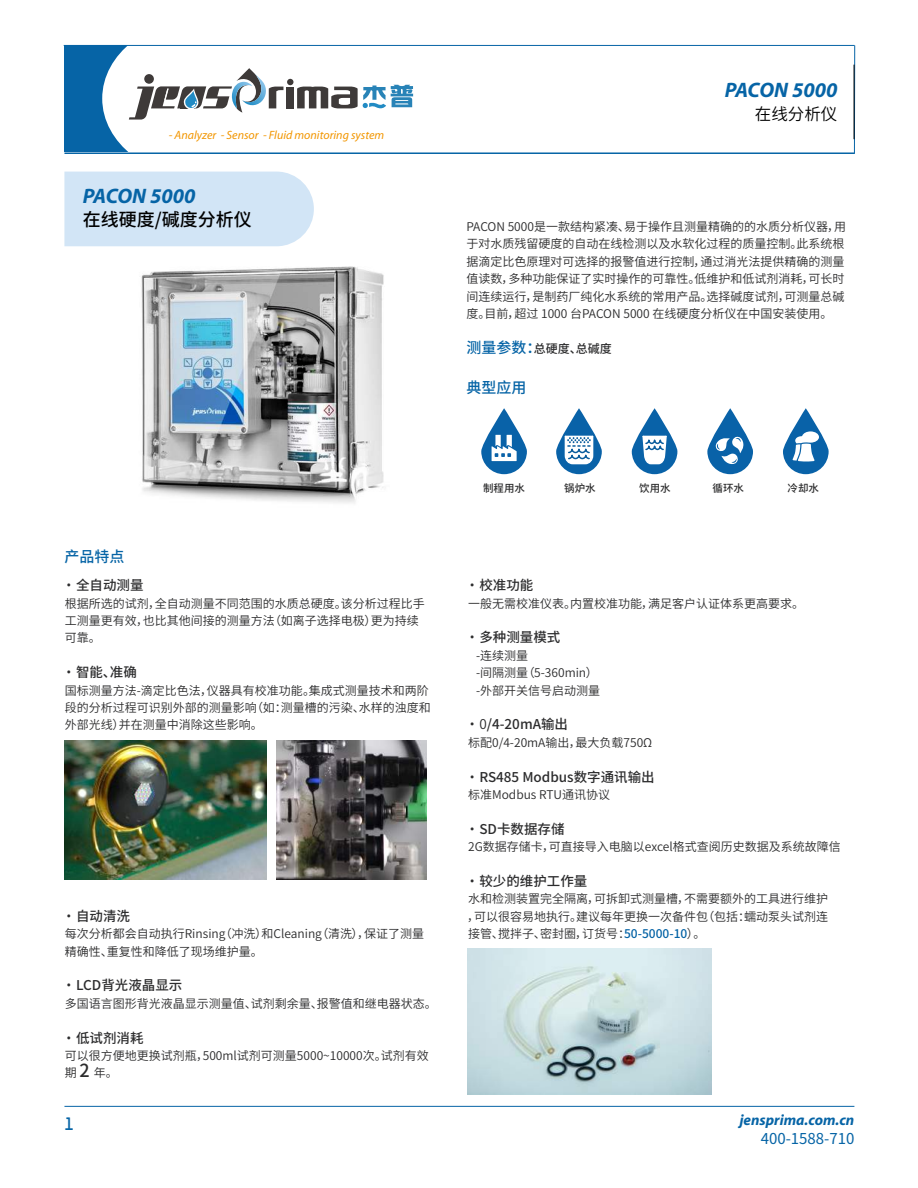
<style>
.page{position:relative;width:918px;height:1188px;background:#fff}
.page>*{position:absolute;margin:0;border:0;box-sizing:border-box;transform-origin:0 0}
.t1{font:italic 700 21px "Myriad";color:#0664a6}
.t2{font:500 18px "Source Han Sans CN";color:#000}
.t3{font:700 18px "Melbourne";color:#0664a6}
.t4{font:16.5px "Source Han Sans CN";color:#000}
.t5{font:italic 700 15px "Myriad";color:#0664a6}
.t6{font:15px "Source Han Sans CN";color:#0664a6}
.t7{font:500 15px "Source Han Sans CN";color:#0664a6}
.t8{font:500 13.5px "Source Han Sans CN";color:#2c2c2d}
.t9{font:12px/17.4px "Source Han Sans CN";color:#2c2c2d}
.t10{font:italic 12px "Myriad";color:#f29600}
.t11{font:500 12px "Source Han Sans CN";color:#2c2c2d}
.t12{font:500 10.5px "Source Han Sans CN";color:#2c2c2d}
.s1{font-weight:800}
.s2{font-weight:500;font-size:18px}
.s3{font-size:15px;color:#0664a6}
.s4{font-weight:400}
.s5{font-weight:500;color:#0664a6}
</style>
<div class="page">
<div style="left:64px;top:45px;width:786px;height:107px;background:#0664a6"></div>
<div style="left:237px;top:42px;width:617px;height:111px;background:#fff"></div>
<svg style="left:102px;top:46px;width:311px;height:106px"></svg>
<hr style="left:64px;top:152px;width:790px;height:2px;background:#0664a6">
<hr style="left:64px;top:45px;width:791px;height:1px;background:#0664a6">
<hr style="left:854px;top:45px;width:1px;height:109px;background:#0664a6">
<svg style="left:707px;top:408px;width:46px;height:66px;fill:#0962a8"></svg>
<svg style="left:714px;top:435px;width:31px;height:30px"></svg>
<svg style="left:632px;top:408px;width:45px;height:66px;fill:#0962a8"></svg>
<svg style="left:642px;top:435px;width:26px;height:30px"></svg>
<svg style="left:783px;top:408px;width:46px;height:66px;fill:#0962a8"></svg>
<svg style="left:792px;top:431px;width:27px;height:31px"></svg>
<svg style="left:556px;top:408px;width:46px;height:66px;fill:#0962a8"></svg>
<svg style="left:564px;top:435px;width:30px;height:30px"></svg>
<svg style="left:481px;top:408px;width:46px;height:66px;fill:#0962a8"></svg>
<svg style="left:492px;top:435px;width:25px;height:26px"></svg>
<hr style="left:854px;top:65px;width:1px;height:74px;background:#000">
<hr style="left:64px;top:1106px;width:790px;height:1px;background:#0664a6">
<img style="left:65px;top:246px;width:319px;height:257px">
<img style="left:65px;top:740px;width:202px;height:140px">
<img style="left:276px;top:740px;width:151px;height:139px">
<img style="left:467px;top:948px;width:244px;height:147px">
<div style="left:64px;top:172px;width:250px;height:74px;background:#d2e5f6"></div>
<p class="t10" style="left:169px;top:129px;width:217px">- Analyzer - Sensor - Fluid monitoring system</p>
<h1 class="t1" style="left:83px;top:185px;width:114px">PACON 5000</h1>
<h2 class="t2" style="left:83px;top:209px;width:171px">在线硬度/碱度分析仪</h2>
<p class="t7" style="left:64px;top:548px;width:61px">产品特点</p>
<p class="t8" style="left:65px;top:578px;width:80px"><span class="s1">·</span> 全自动测量</p>
<p class="t9" style="left:65px;top:595px;width:362px">根据所选的试剂，全自动测量不同范围的水质总硬度。该分析过程比手工测量更有效，也比其他间接的测量方法（如离子选择电极）更为持续可靠。</p>
<p class="t8" style="left:65px;top:665px;width:74px"><span class="s1">·</span> 智能、准确</p>
<p class="t9" style="left:65px;top:682px;width:368px">国标测量方法-滴定比色法，仪器具有校准功能。集成式测量技术和两阶段的分析过程可识别外部的测量影响（如：测量槽的污染、水样的浊度和外部光线）并在测量中消除这些影响。</p>
<p class="t8" style="left:65px;top:908px;width:67px"><span class="s1">·</span> 自动清洗</p>
<p class="t9" style="left:65px;top:925px;width:361px">每次分析都会自动执行Rinsing（冲洗）和Cleaning（清洗），保证了测量精确性、重复性和降低了现场维护量。</p>
<p class="t8" style="left:65px;top:978px;width:119px"><span class="s1">·</span> LCD背光液晶显示</p>
<p class="t9" style="left:65px;top:995px;width:374px">多国语言图形背光液晶显示测量值、试剂剩余量、报警值和继电器状态。</p>
<p class="t8" style="left:65px;top:1030px;width:80px"><span class="s1">·</span> 低试剂消耗</p>
<p class="t9" style="left:65px;top:1047px;width:366px">可以很方便地更换试剂瓶，500ml试剂可测量5000~10000次。试剂有效期 <span class="s2">2</span> 年。</p>
<h2 class="t3" style="left:65px;top:1115px;width:9px">1</h2>
<h1 class="t1" style="left:725px;top:79px;width:114px">PACON 5000</h1>
<h3 class="t4" style="left:755px;top:105px;width:84px">在线分析仪</h3>
<p class="t9" style="left:466px;top:218px;width:381px">PACON 5000是一款结构紧凑、易于操作且测量精确的的水质分析仪器，用于对水质残留硬度的自动在线检测以及水软化过程的质量控制。此系统根据滴定比色原理对可选择的报警值进行控制，通过消光法提供精确的测量值读数，多种功能保证了实时操作的可靠性。低维护和低试剂消耗，可长时间连续运行，是制药厂纯化水系统的常用产品。选择碱度试剂，可测量总碱度。目前，超过 1000 台PACON 5000 在线硬度分析仪在中国安装使用。</p>
<p class="t11" style="left:466px;top:342px;width:147px"><span class="s3">测量参数：</span>总硬度、总碱度</p>
<p class="t7" style="left:466px;top:379px;width:61px">典型应用</p>
<p class="t12" style="left:483px;top:483px;width:43px">制程用水</p>
<p class="t12" style="left:564px;top:483px;width:33px">锅炉水</p>
<p class="t12" style="left:639px;top:483px;width:33px">饮用水</p>
<p class="t12" style="left:713px;top:483px;width:33px">循环水</p>
<p class="t12" style="left:788px;top:483px;width:33px">冷却水</p>
<p class="t8" style="left:468px;top:578px;width:67px"><span class="s1">·</span> 校准功能</p>
<p class="t9" style="left:468px;top:595px;width:338px">一般无需校准仪表。内置校准功能，满足客户认证体系更高要求。</p>
<p class="t8" style="left:468px;top:630px;width:94px"><span class="s1">·</span> 多种测量模式</p>
<p class="t9" style="left:476px;top:647px;width:126px">-连续测量<br>-间隔测量（5-360min）-外部开关信号启动测量</p>
<p class="t8" style="left:468px;top:717px;width:102px"><span class="s1">·</span> <span class="s4">0</span>/4-20mA输出</p>
<p class="t9" style="left:468px;top:734px;width:186px">标配0/4-20mA输出，最大负载750Ω</p>
<p class="t8" style="left:468px;top:769px;width:188px"><span class="s1">·</span> RS485 Modbus数字通讯输出</p>
<p class="t9" style="left:468px;top:786px;width:144px">标准Modbus RTU通讯协议</p>
<p class="t8" style="left:468px;top:821px;width:98px"><span class="s1">·</span> SD卡数据存储</p>
<p class="t9" style="left:468px;top:838px;width:374px">2G数据存储卡，可直接导入电脑以excel格式查阅历史数据及系统故障信</p>
<p class="t8" style="left:468px;top:873px;width:121px"><span class="s1">·</span> 较少的维护工作量</p>
<p class="t9" style="left:467px;top:891px;width:362px;text-align:justify">水和检测装置完全隔离，可拆卸式测量槽，不需要额外的工具进行维护，可以很容易地执行。建议每年更换一次备件包（包括：蠕动泵头试剂连接管、搅拌子、密封圈，订货号：<span class="s5">50-5000-10</span>）。</p>
<p class="t5" style="left:739px;top:1112px;width:117px">jensprima.com.cn</p>
<p class="t6" style="left:761px;top:1130px;width:95px">400-1588-710</p>
</div>
